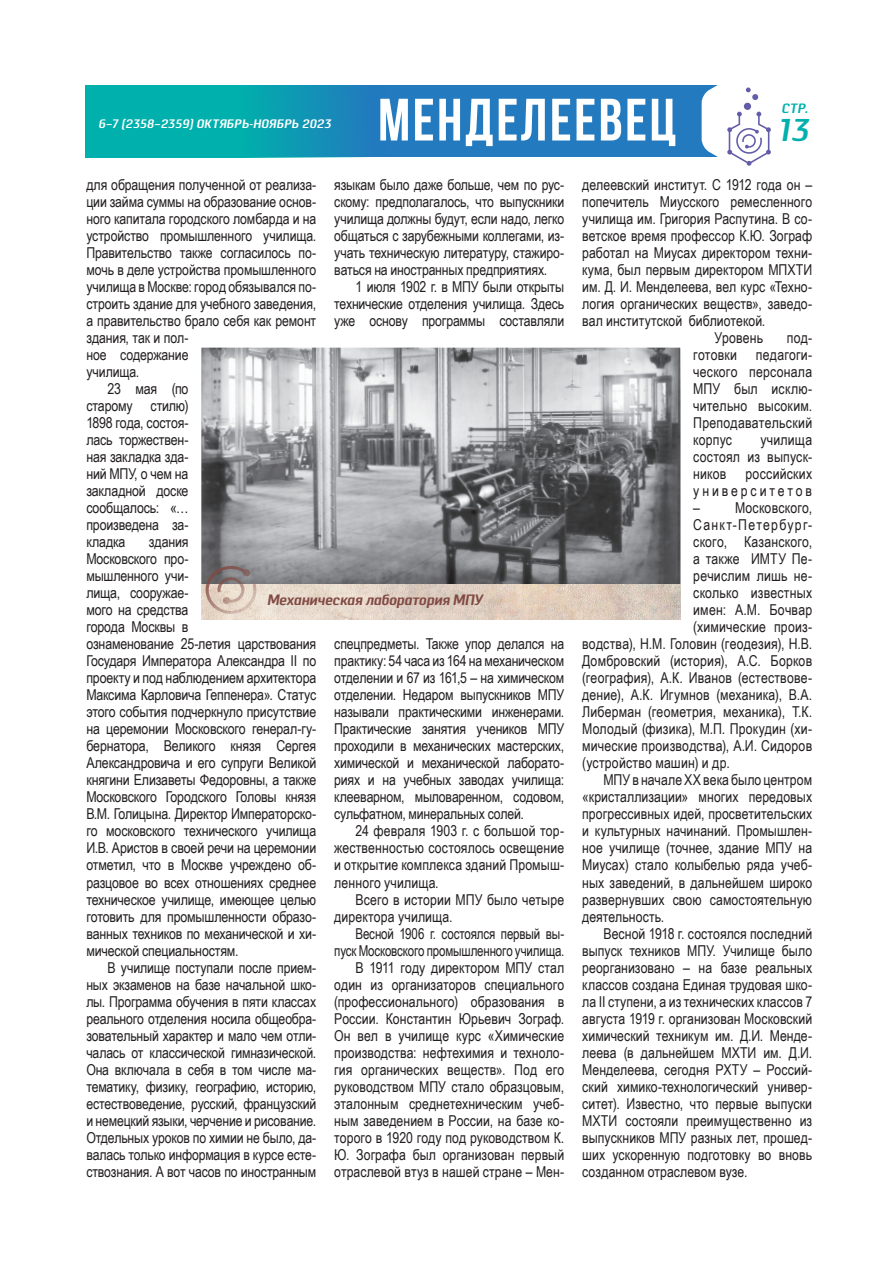
<style>
.page{position:relative;width:893px;height:1263px;background:#fff}
.page>*{position:absolute;margin:0;border:0;box-sizing:border-box;transform-origin:0 0}
.t1{font:700 59.55px "Bebas Neue";letter-spacing:.04em;color:#fff}
.t2{font:italic 600 31.5px "Pancetta Pro";color:#00b0ac}
.Основной_текст{font:15px/17px "Arial Narrow";letter-spacing:-.005em;color:#231f20;text-align:justify}
.Основной_текст-2{font:15px "Arial Narrow";letter-spacing:.015em;color:#231f20}
.Основной_текст-3{font:15px/17px "Arial Narrow";letter-spacing:-.005em;color:#231f20;text-align:right;scale:.94 1}
.ЛИД{font:italic 600 15px "Pancetta Pro";color:#814a43}
.Основной_текст-4{font:15px/17px "Arial Narrow";letter-spacing:.185em;color:#231f20;text-align:right}
.Основной_текст-5{font:15px "Arial Narrow";letter-spacing:.085em;color:#231f20}
.t3{font:italic 600 13.5px "Pancetta Pro";color:#00b0ac}
.t4{font:italic 600 12.3px "Pancetta Pro";letter-spacing:.04em;color:#fff}
</style>
<div class="page">
<div style="left:87px;top:86px;width:663px;height:71px;background:#237abf"></div>
<svg style="left:85px;top:85px;width:300px;height:72px;fill:#00b0ac"></svg>
<svg style="left:702px;top:85px;width:69px;height:81px"></svg>
<img style="left:201px;top:348px;width:479px;height:237px">
<img style="left:202px;top:585px;width:478px;height:34px">
<svg style="left:206px;top:566px;width:51px;height:48px;background:#b7a89f"></svg>
<p class="t4" style="left:99px;top:117px;width:234px">6–7 (2358–2359) ОКТЯБРЬ-НОЯБРЬ 2023</p>
<h1 class="t1" style="left:378px;top:87px;width:300px">МЕНДЕЛЕЕВЕЦ</h1>
<p class="t3" style="left:781px;top:100px;width:28px">СТР.</p>
<h2 class="t2" style="left:778px;top:113px;width:32px">13</h2>
<p class="Основной_текст" style="left:86px;top:176px;width:231px;text-align:left">для обращения полученной от реализа&shy;ции займа суммы на образование основ&shy;ного капитала городского ломбарда и на устройство промышленного училища.<br>Правительство также согласилось по&shy;мочь в деле устройства промышленного училища в Москве: город обязывался по&shy;строить здание для учебного заведения, а правительство брало себя как ремонт здания, так и пол-<br>ное содержание<br>училища.</p>
<p class="Основной_текст" style="left:86px;top:380px;width:104px;text-indent:21px">23 мая (по старому стилю)<br>1898 года, состоя&shy;лась торжествен&shy;ная закладка зда&shy;ний МПУ, о чем на закладной доске сообщалось: «… произведена за&shy;кладка</p>
<p class="Основной_текст" style="left:334px;top:176px;width:231px">языкам было даже больше, чем по рус&shy;скому: предполагалось, что выпускники училища должны будут, если надо, легко общаться с зарубежными коллегами, из&shy;учать техническую литературу, стажиро&shy;ваться на иностранных предприятиях.</p>
<p class="Основной_текст" style="left:334px;top:278px;width:231px;text-indent:21px">1 июля 1902 г. в МПУ были открыты технические отделения училища. Здесь уже основу программы составляли</p>
<p class="Основной_текст" style="left:86px;top:533px;width:231px;text-align:left;text-indent:63px">здания<br>Московского про-<br>мышленного учи-<br>лища, сооружае-<br>мого на средства<br>города Москвы в<br>ознаменование 25-летия царствования<br>Государя Императора Александра II по проекту и под наблюдением архитектора<br>Максима Карловича Геппенера». Статус этого события подчеркнуло присутствие на церемонии Московского генерал-гу&shy;бернатора, Великого князя Сергея<br>Александровича и его супруги Великой княгини Елизаветы Федоровны, а также<br>Московского Городского Головы князя<br>В.М. Голицына. Директор Императорско&shy;го московского технического училища<br>И.В. Аристов в своей речи на церемонии отметил, что в Москве учреждено об&shy;разцовое во всех отношениях среднее техническое училище, имеющее целью готовить для промышленности образо&shy;ванных техников по механической и хи&shy;мической специальностям.</p>
<p class="Основной_текст" style="left:86px;top:958px;width:231px;text-indent:21px">В училище поступали после прием&shy;ных экзаменов на базе начальной шко&shy;лы. Программа обучения в пяти классах реального отделения носила общеобра&shy;зовательный характер и мало чем отли&shy;чалась от классической гимназической.<br>Она включала в себя в том числе ма&shy;тематику, физику, географию, историю, естествоведение, русский, французский и немецкий языки, черчение и рисование.<br>Отдельных уроков по химии не было, да&shy;валась только информация в курсе есте&shy;ствознания. А вот часов по иностранным</p>
<p class="ЛИД" style="left:267px;top:591px;width:217px">Механическая лаборатория МПУ</p>
<p class="Основной_текст" style="left:334px;top:635px;width:231px">спецпредметы. Также упор делался на практику: 54 часа из 164 на механическом отделении и 67 из 161,5 – на химическом отделении. Недаром выпускников МПУ называли практическими инженерами.<br>Практические занятия учеников МПУ проходили в механических мастерских, химической и механической лаборато&shy;риях и на учебных заводах училища: клееварном, мыловаренном, содовом, сульфатном, минеральных солей.</p>
<p class="Основной_текст" style="left:334px;top:822px;width:231px;text-indent:21px">24 февраля 1903 г. с большой тор&shy;жественностью состоялось освещение и открытие комплекса зданий Промыш&shy;ленного училища.</p>
<p class="Основной_текст" style="left:334px;top:890px;width:231px;text-indent:21px">Всего в истории МПУ было четыре директора училища.</p>
<p class="Основной_текст-3" style="left:334px;top:924px;width:246px">Весной 1906 г. состоялся первый вы&shy;пуск Московского промышленного училища.</p>
<p class="Основной_текст" style="left:334px;top:958px;width:231px;text-indent:21px">В 1911 году директором МПУ стал один из организаторов специального (профессионального) образования в России. Константин Юрьевич Зограф.<br>Он вел в училище курс «Химические производства: нефтехимия и техноло&shy;гия органических веществ». Под его руководством МПУ стало образцовым, эталонным среднетехническим учеб&shy;ным заведением в России, на базе ко&shy;торого в 1920 году под руководством К.<br>Ю. Зографа был организован первый отраслевой втуз в нашей стране – Мен-</p>
<p class="Основной_текст" style="left:582px;top:176px;width:231px">делеевский институт. С 1912 года он – попечитель Миусского ремесленного училища им. Григория Распутина. В со&shy;ветское время профессор К.Ю. Зограф работал на Миусах директором техни&shy;кума, был первым директором МПХТИ им. Д. И. Менделеева, вел курс «Техно&shy;логия органических веществ», заведо&shy;вал институтской библиотекой.</p>
<p class="Основной_текст" style="left:714px;top:329px;width:50px">Уровень</p>
<p class="Основной_текст" style="left:787px;top:329px;width:27px">под-</p>
<p class="Основной_текст-2" style="left:693px;top:344px;width:45px">готовки</p>
<p class="Основной_текст" style="left:693px;top:346px;width:120px;text-indent:63px">педагоги&shy;ческого персонала МПУ был исклю&shy;чительно высоким.<br>Преподавательский корпус</p>
<p class="Основной_текст" style="left:693px;top:431px;width:120px;text-indent:67px">училища состоял из выпуск&shy;ников</p>
<p class="Основной_текст-4" style="left:693px;top:465px;width:120px">российских университетов</p>
<p class="Основной_текст-2" style="left:693px;top:497px;width:120px">– Московского,</p>
<p class="Основной_текст-5" style="left:693px;top:514px;width:120px">Санкт-Петербург-</p>
<p class="Основной_текст-2" style="left:693px;top:531px;width:120px">ского, Казанского,</p>
<p class="Основной_текст" style="left:693px;top:550px;width:120px">а также ИМТУ Пе-</p>
<p class="Основной_текст" style="left:693px;top:567px;width:120px">речислим лишь не-</p>
<p class="Основной_текст" style="left:693px;top:584px;width:120px">сколько известных</p>
<p class="Основной_текст-2" style="left:693px;top:599px;width:120px">имен: А.М. Бочвар</p>
<p class="Основной_текст-2" style="left:693px;top:616px;width:120px">(химические произ-</p>
<p class="Основной_текст-2" style="left:582px;top:633px;width:231px">водства), Н.М. Головин (геодезия), Н.В.</p>
<p class="Основной_текст-2" style="left:582px;top:650px;width:231px">Домбровский (история), А.С. Борков</p>
<p class="Основной_текст-2" style="left:582px;top:667px;width:231px">(география), А.К. Иванов (естествове-</p>
<p class="Основной_текст" style="left:582px;top:686px;width:231px">дение), А.К. Игумнов (механика), В.А.</p>
<p class="Основной_текст-2" style="left:582px;top:701px;width:231px">Либерман (геометрия, механика), Т.К.</p>
<p class="Основной_текст-2" style="left:582px;top:718px;width:231px">Молодый (физика), М.П. Прокудин (хи-</p>
<p class="Основной_текст-2" style="left:582px;top:735px;width:231px">мические производства), А.И. Сидоров</p>
<p class="Основной_текст-2" style="left:582px;top:752px;width:149px">(устройство машин) и др.</p>
<p class="Основной_текст" style="left:582px;top:771px;width:231px;text-indent:21px">МПУ в начале ХХ века было центром «кристаллизации» многих передовых прогрессивных идей, просветительских и культурных начинаний. Промышлен&shy;ное училище (точнее, здание МПУ на Миусах) стало колыбелью ряда учеб&shy;ных заведений, в дальнейшем широко развернувших свою самостоятельную деятельность.</p>
<p class="Основной_текст" style="left:582px;top:924px;width:231px;text-indent:21px">Весной 1918 г. состоялся последний выпуск техников МПУ. Училище было реорганизовано – на базе реальных классов создана Единая трудовая шко&shy;ла II ступени, а из технических классов 7 августа 1919 г. организован Московский химический техникум им. Д.И. Менде&shy;леева (в дальнейшем МХТИ им. Д.И.<br>Менделеева, сегодня РХТУ – Россий&shy;ский химико-технологический универ&shy;ситет). Известно, что первые выпуски МХТИ состояли преимущественно из выпускников МПУ разных лет, прошед&shy;ших ускоренную подготовку во вновь созданном отраслевом вузе.</p>
</div>
